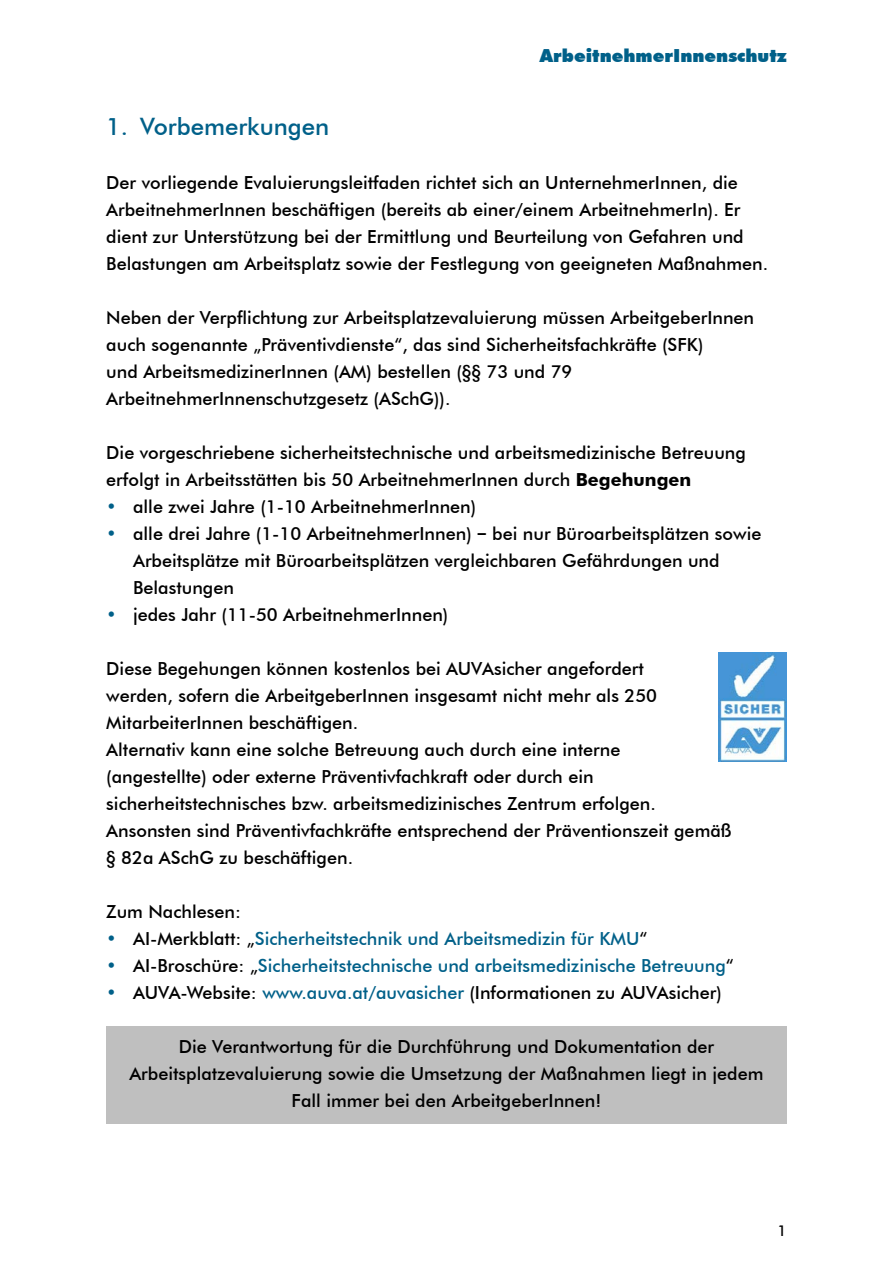
<style>
.page{position:relative;width:893px;height:1263px;background:#fff}
.page>*{position:absolute;margin:0;border:0;box-sizing:border-box;transform-origin:0 0}
.t1{font:500 24px "Futura BT";color:#006089}
.Fließtext{font:500 18px/27px "Futura BT";color:#000}
.Fließtext_ohne_Abstand{font:500 18px/27px "Futura BT";color:#000}
.Wichtig{font:500 18px/27px "Futura BT";color:#000;text-align:center}
.t2{font:500 18px "Futura BT";color:#006089}
.t3{font:900 18px "Futura BT";color:#006089}
.t4{font:500 15px "Futura BT";color:#000}
.s1{font-weight:700}
.s2{color:#006089}
.s3{font-family:"Source Sans Pro";font-weight:700}
.s4{color:#000}
</style>
<div class="page">
<img style="left:719px;top:652px;width:68px;height:109px">
<div style="left:106px;top:1026px;width:681px;height:97px;background:#bfbfbf"></div>
<p class="t3" style="left:540px;top:45px;width:248px">ArbeitnehmerInnenschutz</p>
<p class="t1" style="left:106px;top:112px;width:225px">1. Vorbemerkungen</p>
<p class="Fließtext" style="left:106px;top:169px;width:663px">Der vorliegende Evaluierungsleitfaden richtet sich an UnternehmerInnen, die ArbeitnehmerInnen beschäftigen (bereits ab einer/einem ArbeitnehmerIn). Er dient zur Unterstützung bei der Ermittlung und Beurteilung von Gefahren und Belastungen am Arbeitsplatz sowie der Festlegung von geeigneten Maßnahmen.</p>
<p class="Fließtext" style="left:106px;top:304px;width:649px">Neben der Verpflichtung zur Arbeitsplatzevaluierung müssen ArbeitgeberInnen auch sogenannte „Präventivdienste“, das sind Sicherheitsfachkräfte (SFK)<br>und ArbeitsmedizinerInnen (AM) bestellen (§§ 73 und 79<br>ArbeitnehmerInnenschutzgesetz (ASchG)).</p>
<p class="Fließtext" style="left:106px;top:439px;width:641px">Die vorgeschriebene sicherheitstechnische und arbeitsmedizinische Betreuung erfolgt in Arbeitsstätten bis 50 ArbeitnehmerInnen durch <span class="s1">Begehungen</span></p>
<p class="Fließtext" style="left:106px;top:493px;width:371px"><span class="s2">•</span> alle zwei Jahre (1-10 ArbeitnehmerInnen)</p>
<p class="Fließtext" style="left:133px;top:520px;width:630px;text-indent:-27px"><span class="s2">•</span> alle drei Jahre (1-10 ArbeitnehmerInnen) <span class="s3">−</span> bei nur Büroarbeitsplätzen sowie<br>Arbeitsplätze mit Büroarbeitsplätzen vergleichbaren Gefährdungen und<br>Belastungen</p>
<p class="Fließtext" style="left:106px;top:601px;width:344px"><span class="s2">•</span> jedes Jahr (11-50 ArbeitnehmerInnen)</p>
<p class="Fließtext_ohne_Abstand" style="left:106px;top:655px;width:552px">Diese Begehungen können kostenlos bei AUVAsicher angefordert werden, sofern die ArbeitgeberInnen insgesamt nicht mehr als 250<br>MitarbeiterInnen beschäftigen.</p>
<p class="Fließtext_ohne_Abstand" style="left:106px;top:736px;width:516px">Alternativ kann eine solche Betreuung auch durch eine interne (angestellte) oder externe Präventivfachkraft oder durch ein</p>
<p class="Fließtext_ohne_Abstand" style="left:106px;top:790px;width:551px">sicherheitstechnisches bzw. arbeitsmedizinisches Zentrum erfolgen.</p>
<p class="Fließtext" style="left:106px;top:817px;width:627px">Ansonsten sind Präventivfachkräfte entsprechend der Präventionszeit gemäß § 82a ASchG zu beschäftigen.</p>
<p class="Fließtext_ohne_Abstand" style="left:106px;top:898px;width:136px">Zum Nachlesen:</p>
<p class="t2" style="left:106px;top:928px;width:543px">• <span class="s4">AI-Merkblatt: „</span>Sicherheitstechnik und Arbeitsmedizin für KMU<span class="s4">“</span></p>
<p class="t2" style="left:106px;top:955px;width:629px">• <span class="s4">AI-Broschüre: „</span>Sicherheitstechnische und arbeitsmedizinische Betreuung<span class="s4">“</span></p>
<p class="Fließtext" style="left:106px;top:979px;width:617px"><span class="s2">•</span> AUVA-Website: <span class="s2">www.auva.at/auvasicher</span> (Informationen zu AUVAsicher)</p>
<p class="Wichtig" style="left:129px;top:1033px;width:636px">Die Verantwortung für die Durchführung und Dokumentation der<br>Arbeitsplatzevaluierung sowie die Umsetzung der Maßnahmen liegt in jedem<br>Fall immer bei den ArbeitgeberInnen!</p>
<p class="t4" style="left:778px;top:1221px;width:11px">1</p>
</div>
